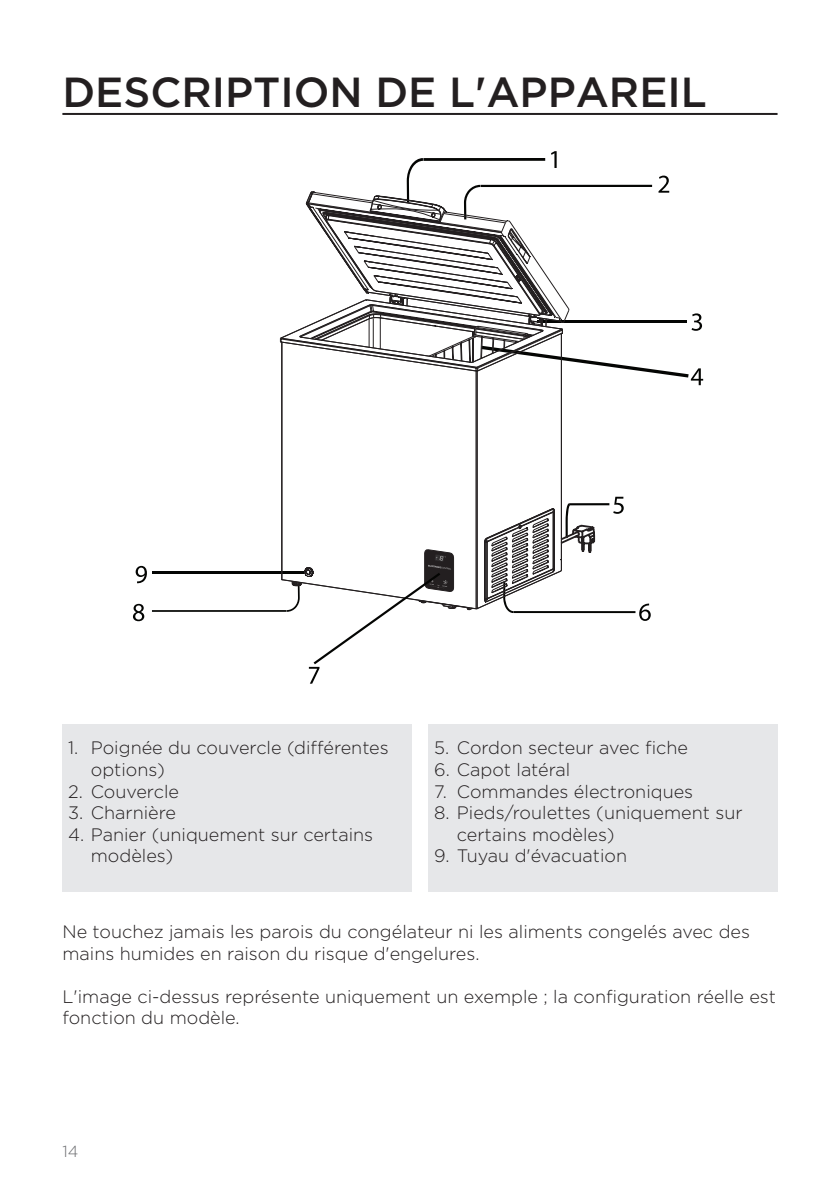
<style>
.page{position:relative;width:840px;height:1191px;background:#fff}
.page>*{position:absolute;margin:0;border:0;box-sizing:border-box;transform-origin:0 0}
.glavni_naslov{font:500 42px "Gotham";color:#231f20}
.seznam_stevilke_opis{font:300 18px/21.6px "Gotham";color:#231f20}
.seznam{font:300 18px/21.6px "Gotham";color:#231f20}
.t1{font:300 16px "Gotham";color:#6c6d70}
</style>
<div class="page">
<hr style="left:62px;top:113px;width:715px;height:2px;background:#231f20">
<svg style="left:133px;top:151px;width:569px;height:532px"></svg>
<div style="left:62px;top:724px;width:349px;height:167px;background:#e6e7e9"></div>
<div style="left:428px;top:724px;width:349px;height:167px;background:#e6e7e9"></div>
<p class="glavni_naslov" style="left:62px;top:65px;width:645px">DESCRIPTION DE L'APPAREIL</p>
<p class="seznam_stevilke_opis" style="left:91px;top:736px;width:299px;text-indent:-23px">1. Poignée du couvercle (différentes options)</p>
<p class="seznam_stevilke_opis" style="left:68px;top:780px;width:112px">2. Couvercle</p>
<p class="seznam_stevilke_opis" style="left:68px;top:801px;width:109px">3. Charnière</p>
<p class="seznam_stevilke_opis" style="left:91px;top:823px;width:284px;text-indent:-23px">4. Panier (uniquement sur certains modèles)</p>
<p class="seznam_stevilke_opis" style="left:434px;top:736px;width:255px">5. Cordon secteur avec fiche</p>
<p class="seznam_stevilke_opis" style="left:434px;top:758px;width:138px">6. Capot latéral</p>
<p class="seznam_stevilke_opis" style="left:434px;top:780px;width:260px">7. Commandes électroniques</p>
<p class="seznam_stevilke_opis" style="left:456px;top:801px;width:287px;text-indent:-23px">8. Pieds/roulettes (uniquement sur certains modèles)</p>
<p class="seznam_stevilke_opis" style="left:434px;top:844px;width:194px">9. Tuyau d'évacuation</p>
<p class="seznam" style="left:62px;top:920px;width:688px">Ne touchez jamais les parois du congélateur ni les aliments congelés avec des mains humides en raison du risque d'engelures.</p>
<p class="seznam" style="left:62px;top:985px;width:714px">L'image ci-dessus représente uniquement un exemple ; la configuration réelle est fonction du modèle.</p>
<p class="t1" style="left:62px;top:1140px;width:17px">14</p>
</div>
